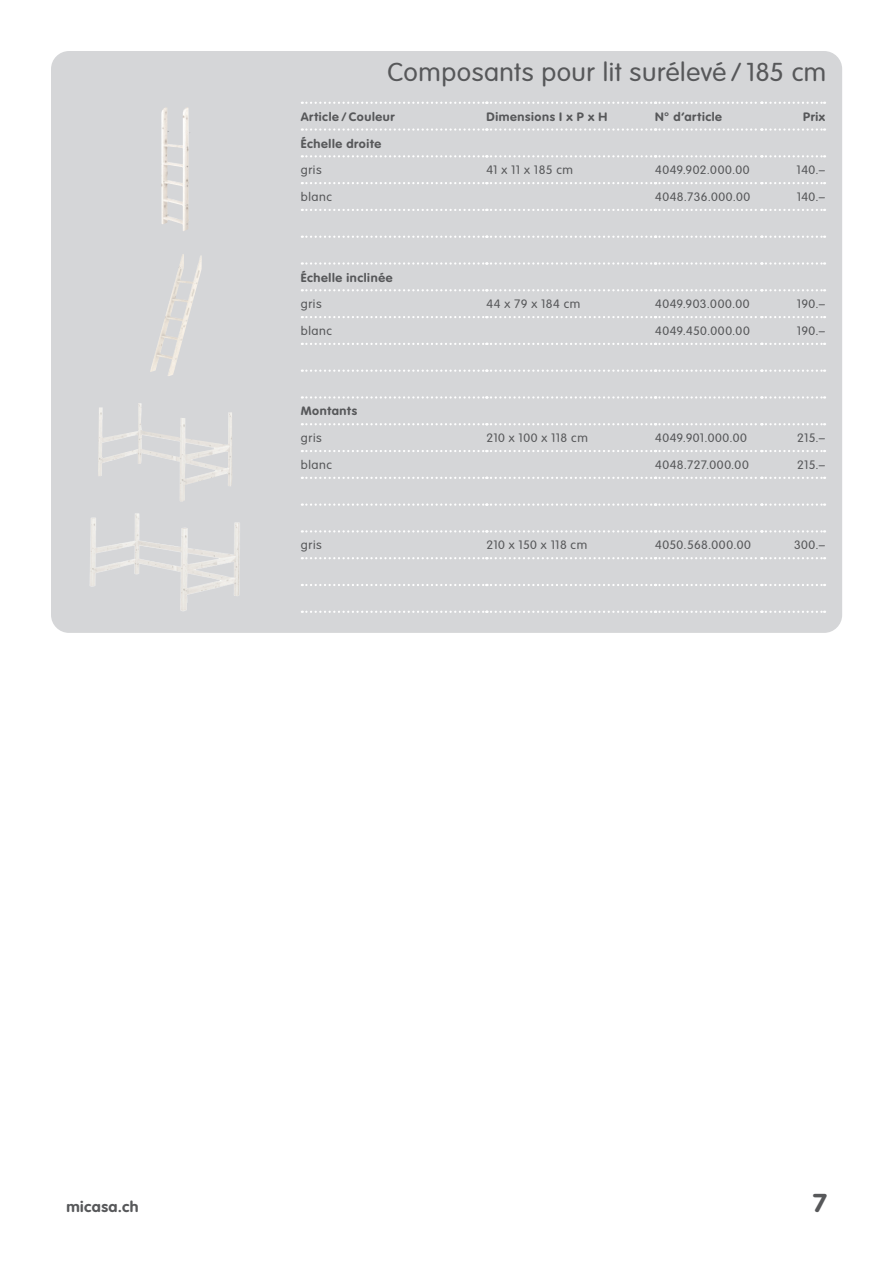
<style>
.page{position:relative;width:893px;height:1263px;background:#fff}
.page>*{position:absolute;margin:0;border:0;box-sizing:border-box;transform-origin:0 0}
.t1{font:300 25.5px "VAG Rounded Std";letter-spacing:.02em;color:#57585a;scale:1.05 1}
.t2{font:700 25.5px "VAG Rounded Std";color:#57585a;scale:1.05 1}
.t3{font:700 15px "VAG Rounded Std";letter-spacing:.03em;color:#57585a;scale:1.05 1}
.t4{font:300 12px "VAG Rounded Std";letter-spacing:.04em;color:#57585a;scale:1.05 1}
.t5{font:700 12px "VAG Rounded Std";letter-spacing:.05em;color:#57585a;scale:1.05 1}
.t6{font:300 12px "VAG Rounded Std";letter-spacing:.02em;color:#57585a;scale:1.05 1}
</style>
<div class="page">
<div style="left:51px;top:51px;width:791px;height:582px;background:#d5d6d8;border-radius:18px"></div>
<img style="left:161px;top:107px;width:29px;height:124px">
<img style="left:150px;top:254px;width:52px;height:122px">
<img style="left:98px;top:403px;width:134px;height:91px">
<img style="left:90px;top:494px;width:150px;height:117px">
<svg style="left:302px;top:128px;width:523px;height:3px"></svg>
<svg style="left:302px;top:155px;width:523px;height:2px"></svg>
<svg style="left:302px;top:182px;width:523px;height:2px"></svg>
<svg style="left:302px;top:209px;width:523px;height:2px"></svg>
<svg style="left:302px;top:236px;width:523px;height:2px"></svg>
<svg style="left:302px;top:262px;width:523px;height:3px"></svg>
<svg style="left:302px;top:289px;width:523px;height:2px"></svg>
<svg style="left:302px;top:316px;width:523px;height:2px"></svg>
<svg style="left:302px;top:343px;width:523px;height:2px"></svg>
<svg style="left:302px;top:369px;width:523px;height:3px"></svg>
<svg style="left:302px;top:396px;width:523px;height:3px"></svg>
<svg style="left:302px;top:423px;width:523px;height:2px"></svg>
<svg style="left:302px;top:450px;width:523px;height:2px"></svg>
<svg style="left:302px;top:477px;width:523px;height:2px"></svg>
<svg style="left:302px;top:503px;width:523px;height:3px"></svg>
<svg style="left:302px;top:530px;width:523px;height:2px"></svg>
<svg style="left:302px;top:557px;width:523px;height:2px"></svg>
<svg style="left:302px;top:584px;width:523px;height:2px"></svg>
<svg style="left:302px;top:611px;width:523px;height:2px"></svg>
<svg style="left:302px;top:102px;width:523px;height:2px"></svg>
<h1 class="t1" style="left:388px;top:58px;width:419px">Composants pour lit surélevé / 185 cm</h1>
<p class="t5" style="left:301px;top:110px;width:91px">Article / Couleur</p>
<p class="t5" style="left:486px;top:110px;width:117px">Dimensions I x P x H</p>
<p class="t5" style="left:655px;top:110px;width:65px">N° d’article</p>
<p class="t5" style="left:803px;top:110px;width:23px">Prix</p>
<p class="t5" style="left:301px;top:136px;width:78px">Échelle droite</p>
<p class="t4" style="left:301px;top:163px;width:22px">gris</p>
<p class="t4" style="left:486px;top:163px;width:84px">41 x 11 x 185 cm</p>
<p class="t4" style="left:655px;top:163px;width:92px">4049.902.000.00</p>
<p class="t4" style="left:797px;top:163px;width:29px">140.–</p>
<p class="t4" style="left:301px;top:190px;width:31px">blanc</p>
<p class="t4" style="left:655px;top:190px;width:92px">4048.736.000.00</p>
<p class="t4" style="left:797px;top:190px;width:29px">140.–</p>
<p class="t5" style="left:301px;top:270px;width:89px">Échelle inclinée</p>
<p class="t4" style="left:301px;top:297px;width:22px">gris</p>
<p class="t4" style="left:486px;top:297px;width:91px">44 x 79 x 184 cm</p>
<p class="t4" style="left:655px;top:297px;width:92px">4049.903.000.00</p>
<p class="t4" style="left:797px;top:297px;width:29px">190.–</p>
<p class="t4" style="left:301px;top:324px;width:31px">blanc</p>
<p class="t4" style="left:655px;top:324px;width:92px">4049.450.000.00</p>
<p class="t4" style="left:797px;top:324px;width:29px">190.–</p>
<p class="t5" style="left:301px;top:404px;width:55px">Montants</p>
<p class="t4" style="left:301px;top:431px;width:22px">gris</p>
<p class="t4" style="left:486px;top:431px;width:98px">210 x 100 x 118 cm</p>
<p class="t4" style="left:655px;top:431px;width:89px">4049.901.000.00</p>
<p class="t4" style="left:797px;top:431px;width:28px">215.–</p>
<p class="t4" style="left:301px;top:458px;width:31px">blanc</p>
<p class="t4" style="left:655px;top:458px;width:91px">4048.727.000.00</p>
<p class="t4" style="left:797px;top:458px;width:28px">215.–</p>
<p class="t4" style="left:301px;top:538px;width:22px">gris</p>
<p class="t6" style="left:486px;top:538px;width:98px">210 x 150 x 118 cm</p>
<p class="t4" style="left:655px;top:538px;width:93px">4050.568.000.00</p>
<p class="t4" style="left:794px;top:538px;width:31px">300.–</p>
<p class="t3" style="left:66px;top:1198px;width:70px">micasa.ch</p>
<h1 class="t2" style="left:813px;top:1188px;width:15px">7</h1>
</div>
